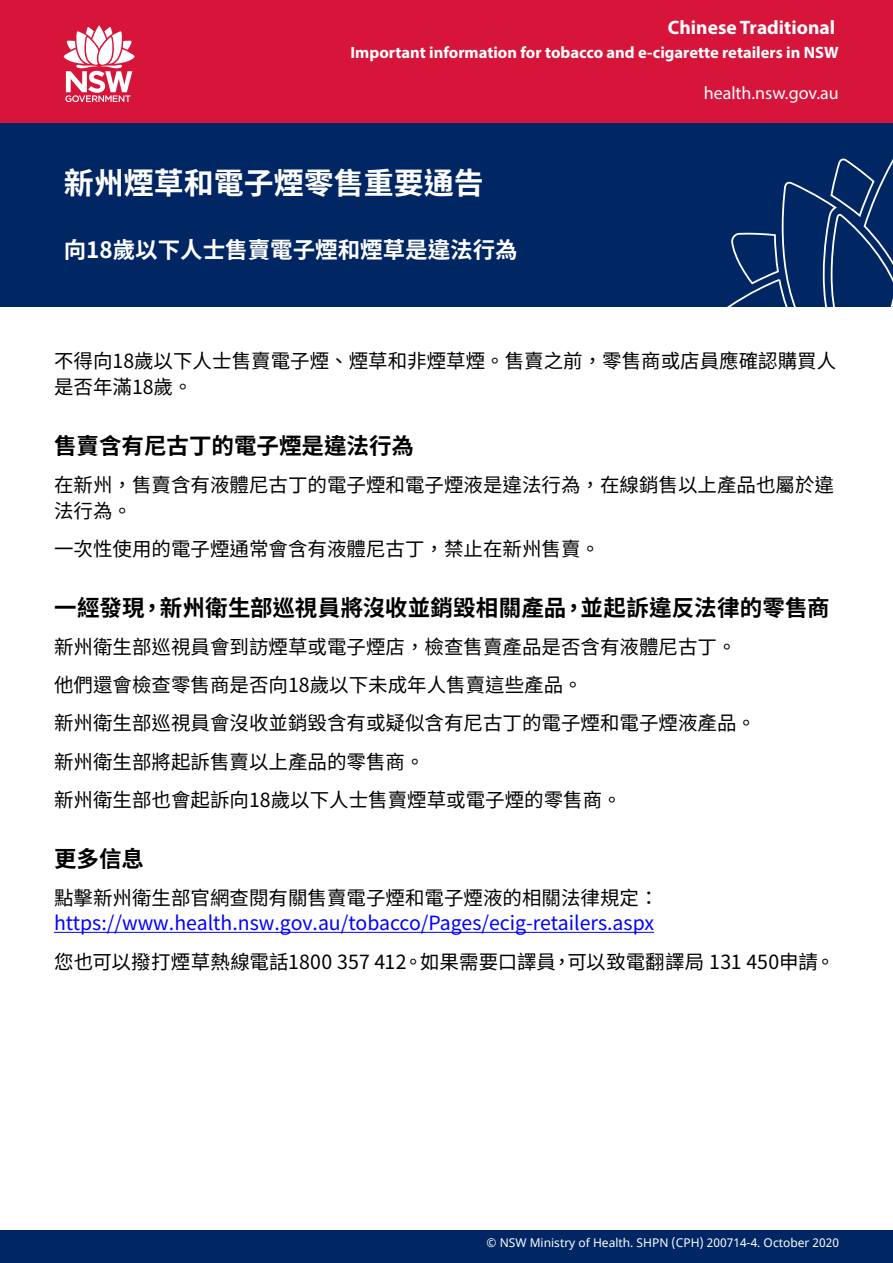
<style>
.page{position:relative;width:893px;height:1263px;background:#fff}
.page>*{position:absolute;margin:0;border:0;box-sizing:border-box;transform-origin:0 0}
.Head{font:700 30px "Noto Sans CJ Ktc";color:#fff}
.Subhead{font:700 22.5px "Noto Sans CJ Ktc";color:#000}
.Subhead-2{font:700 22.5px "Noto Sans CJ Ktc";color:#fff}
.Body_Text{font:19.5px/25.5px "Noto Sans CJ Ktc";color:#000}
.Body_Text-2{font:19.5px/25.5px "Noto Sans CJ Ktc";color:#00f}
.t1{font:700 19.5px "Myriad Pro";color:#fff}
.t2{font:18px "Myriad Pro";color:#fff}
.t3{font:700 16.5px "Myriad Pro";color:#fff}
.Body_Text-3{font:12px "Noto Sans";color:#fff}
.s1{color:#000}
</style>
<div class="page">
<hr style="left:54px;top:932px;width:600px;height:1px;background:#00f">
<div style="left:0;top:0;width:893px;height:131px;background:#d7153a"></div>
<svg style="left:64px;top:26px;width:71px;height:76px"></svg>
<div style="left:0;top:123px;width:893px;height:184px;background:#002664"></div>
<svg style="left:727px;top:158px;width:166px;height:149px"></svg>
<div style="left:0;top:1230px;width:893px;height:33px;background:#002664"></div>
<p class="t1" style="left:668px;top:14px;width:169px">Chinese Traditional</p>
<p class="t3" style="left:350px;top:41px;width:490px">Important information for tobacco and e-cigarette retailers in NSW</p>
<p class="Head" style="left:64px;top:166px;width:422px">新州煙草和電子煙零售重要通告</p>
<p class="Subhead-2" style="left:64px;top:237px;width:456px">向18歲以下人士售賣電子煙和煙草是違法行為</p>
<p class="t2" style="left:704px;top:82px;width:137px">health.nsw.gov.au</p>
<p class="Body_Text" style="left:54px;top:349px;width:784px">不得向18歲以下人士售賣電子煙、煙草和非煙草煙。售賣之前，零售商或店員應確認購買人是否年滿18歲。</p>
<p class="Subhead" style="left:54px;top:433px;width:361px">售賣含有尼古丁的電子煙是違法行為</p>
<p class="Body_Text" style="left:54px;top:472px;width:781px">在新州，售賣含有液體尼古丁的電子煙和電子煙液是違法行為，在線銷售以上產品也屬於違法行為。</p>
<p class="Body_Text" style="left:54px;top:536px;width:547px">一次性使用的電子煙通常會含有液體尼古丁，禁止在新州售賣。</p>
<p class="Subhead" style="left:54px;top:595px;width:777px">一經發現，新州衛生部巡視員將沒收並銷毀相關產品，並起訴違反法律的零售商</p>
<p class="Body_Text" style="left:54px;top:634px;width:684px">新州衛生部巡視員會到訪煙草或電子煙店，檢查售賣產品是否含有液體尼古丁。</p>
<p class="Body_Text" style="left:54px;top:673px;width:530px">他們還會檢查零售商是否向18歲以下未成年人售賣這些產品。</p>
<p class="Body_Text" style="left:54px;top:711px;width:703px">新州衛生部巡視員會沒收並銷毀含有或疑似含有尼古丁的電子煙和電子煙液產品。</p>
<p class="Body_Text" style="left:54px;top:749px;width:372px">新州衛生部將起訴售賣以上產品的零售商。</p>
<p class="Body_Text" style="left:54px;top:787px;width:569px">新州衛生部也會起訴向18歲以下人士售賣煙草或電子煙的零售商。</p>
<p class="Subhead" style="left:54px;top:846px;width:91px">更多信息</p>
<p class="Body_Text-2" style="left:54px;top:885px;width:606px"><span class="s1">點擊新州衛生部官網查閱有關售賣電子煙和電子煙液的相關法律規定：</span>https://www.health.nsw.gov.au/tobacco/Pages/ecig-retailers.aspx</p>
<p class="Body_Text" style="left:54px;top:949px;width:782px">您也可以撥打煙草熱線電話1800 357 412。如果需要口譯員，可以致電翻譯局 131 450申請。</p>
<p class="Body_Text-3" style="left:487px;top:1234px;width:354px">© NSW Ministry of Health. SHPN (CPH) 200714-4. October 2020</p>
</div>
